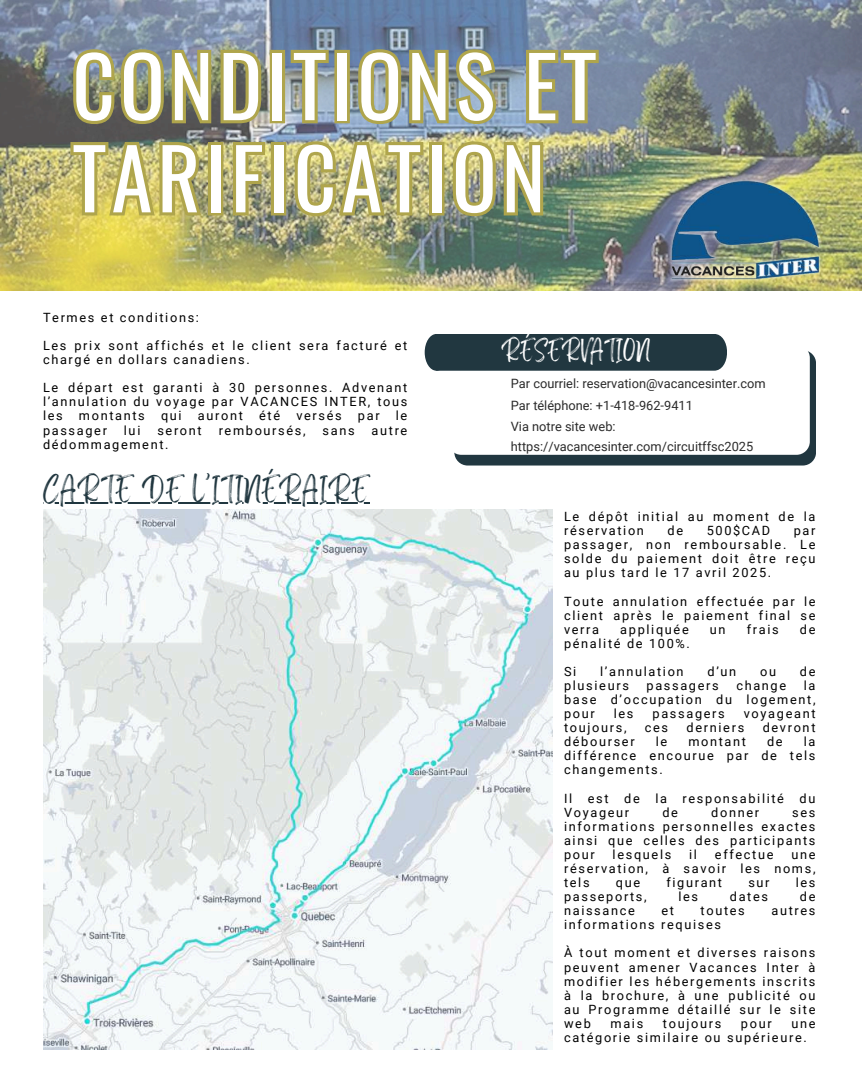
<style>
.page{position:relative;width:864px;height:1081px;background:#fff}
.page>*{position:absolute;margin:0;border:0;box-sizing:border-box;transform-origin:0 0}
.t1{font:82.88px/92.1px "Oswald";letter-spacing:.06em;color:#fff}
.t2{font:18.75px "Brightwall";letter-spacing:.075em;color:#213740}
.t3{font:15.6px "Brightwall";letter-spacing:.045em;color:#fff}
.t4{font:12.83px/21.6px "Roboto";color:#2b2b2b}
.t5{font:12.75px/14.1px "Roboto";letter-spacing:.13em;color:#000;text-align:justify}
</style>
<div class="page">
<img style="left:43px;top:509px;width:510px;height:539px">
<hr style="left:43px;top:502px;width:327px;height:1px;background:#213740">
<img style="left:0;top:0;width:862px;height:290px">
<img style="left:69px;top:43px;width:533px;height:85px">
<img style="left:67px;top:124px;width:479px;height:96px">
<img style="left:661px;top:175px;width:168px;height:109px">
<div style="left:454px;top:350px;width:362px;height:115px;background:#213740;border-radius:13px"></div>
<div style="left:448px;top:344px;width:362px;height:110px;background:#fff;border-radius:13px"></div>
<div style="left:425px;top:334px;width:302px;height:36px;background:#213740"></div>
<h1 class="t1" style="left:72px;top:37px;width:526px">CONDITIONS ET<br>TARIFICATION</h1>
<p class="t5" style="left:43px;top:310px;width:157px">Termes et conditions:</p>
<p class="t5" style="left:43px;top:338px;width:366px">Les prix sont affichés et le client sera facturé et chargé en dollars canadiens.</p>
<p class="t5" style="left:43px;top:381px;width:366px">Le départ est garanti à 30 personnes. Advenant l’annulation du voyage par VACANCES INTER, tous les</p>
<p class="t5" style="left:79px;top:409px;width:67px">montants</p>
<p class="t5" style="left:161px;top:409px;width:22px">qui</p>
<p class="t5" style="left:198px;top:409px;width:47px">auront</p>
<p class="t5" style="left:259px;top:409px;width:22px">été</p>
<p class="t5" style="left:296px;top:409px;width:47px">versés</p>
<p class="t5" style="left:358px;top:409px;width:23px">par</p>
<p class="t5" style="left:396px;top:409px;width:13px">le</p>
<p class="t5" style="left:43px;top:423px;width:65px">passager</p>
<p class="t5" style="left:124px;top:423px;width:18px">lui</p>
<p class="t5" style="left:157px;top:423px;width:46px">seront</p>
<p class="t5" style="left:219px;top:423px;width:88px">remboursés,</p>
<p class="t5" style="left:323px;top:423px;width:34px">sans</p>
<p class="t5" style="left:372px;top:423px;width:37px">autre</p>
<p class="t5" style="left:43px;top:437px;width:127px">dédommagement.</p>
<h2 class="t2" style="left:43px;top:483px;width:327px">CARTE DE L’ITINÉRAIRE</h2>
<p class="t3" style="left:502px;top:345px;width:150px">RÉSERVATION</p>
<p class="t4" style="left:511px;top:372px;width:256px">Par courriel: reservation@vacancesinter.com<br>Par téléphone: +1-418-962-9411<br>Via notre site web:</p>
<p class="t4" style="left:511px;top:436px;width:244px">https://vacancesinter.com/circuitffsc2025</p>
<p class="t5" style="left:564px;top:509px;width:253px">Le dépôt initial au moment de la réservation</p>
<p class="t5" style="left:668px;top:523px;width:17px">de</p>
<p class="t5" style="left:707px;top:523px;width:65px">500$CAD</p>
<p class="t5" style="left:564px;top:523px;width:253px;text-indent:230px">par passager, non remboursable. Le solde du paiement doit être reçu au plus tard le 17 avril 2025.</p>
<p class="t5" style="left:564px;top:594px;width:253px">Toute annulation effectuée par le client après le paiement final se verra</p>
<p class="t5" style="left:620px;top:622px;width:70px">appliquée</p>
<p class="t5" style="left:710px;top:622px;width:17px">un</p>
<p class="t5" style="left:747px;top:622px;width:33px">frais</p>
<p class="t5" style="left:800px;top:622px;width:17px">de</p>
<p class="t5" style="left:564px;top:636px;width:127px">pénalité de 100%.</p>
<p class="t5" style="left:564px;top:664px;width:14px">Si</p>
<p class="t5" style="left:600px;top:664px;width:85px">l’annulation</p>
<p class="t5" style="left:708px;top:664px;width:30px">d’un</p>
<p class="t5" style="left:760px;top:664px;width:17px">ou</p>
<p class="t5" style="left:800px;top:664px;width:17px">de</p>
<p class="t5" style="left:564px;top:678px;width:66px">plusieurs</p>
<p class="t5" style="left:647px;top:678px;width:74px">passagers</p>
<p class="t5" style="left:736px;top:678px;width:51px">change</p>
<p class="t5" style="left:564px;top:678px;width:253px;text-indent:240px">la base d’occupation du logement, pour</p>
<p class="t5" style="left:614px;top:706px;width:21px">les</p>
<p class="t5" style="left:653px;top:706px;width:74px">passagers</p>
<p class="t5" style="left:744px;top:706px;width:73px">voyageant</p>
<p class="t5" style="left:564px;top:720px;width:64px">toujours,</p>
<p class="t5" style="left:645px;top:720px;width:25px">ces</p>
<p class="t5" style="left:687px;top:720px;width:59px">derniers</p>
<p class="t5" style="left:763px;top:720px;width:54px">devront</p>
<p class="t5" style="left:564px;top:734px;width:72px">débourser</p>
<p class="t5" style="left:656px;top:734px;width:13px">le</p>
<p class="t5" style="left:688px;top:734px;width:59px">montant</p>
<p class="t5" style="left:767px;top:734px;width:17px">de</p>
<p class="t5" style="left:564px;top:734px;width:253px;text-indent:240px">la différence encourue par de tels changements.</p>
<p class="t5" style="left:564px;top:790px;width:253px">Il est de la responsabilité du<br>Voyageur</p>
<p class="t5" style="left:662px;top:805px;width:17px">de</p>
<p class="t5" style="left:711px;top:805px;width:49px">donner</p>
<p class="t5" style="left:564px;top:805px;width:253px;text-indent:228px">ses informations personnelles exactes ainsi que celles des participants pour</p>
<p class="t5" style="left:613px;top:847px;width:60px">lesquels</p>
<p class="t5" style="left:689px;top:847px;width:9px">il</p>
<p class="t5" style="left:715px;top:847px;width:60px">effectue</p>
<p class="t5" style="left:564px;top:847px;width:253px;text-indent:227px">une réservation, à savoir les noms, tels</p>
<p class="t5" style="left:616px;top:875px;width:26px">que</p>
<p class="t5" style="left:666px;top:875px;width:57px">figurant</p>
<p class="t5" style="left:748px;top:875px;width:23px">sur</p>
<p class="t5" style="left:796px;top:875px;width:21px">les</p>
<p class="t5" style="left:564px;top:889px;width:84px">passeports,</p>
<p class="t5" style="left:678px;top:889px;width:21px">les</p>
<p class="t5" style="left:730px;top:889px;width:40px">dates</p>
<p class="t5" style="left:800px;top:889px;width:17px">de</p>
<p class="t5" style="left:564px;top:903px;width:72px">naissance</p>
<p class="t5" style="left:661px;top:903px;width:14px">et</p>
<p class="t5" style="left:701px;top:903px;width:46px">toutes</p>
<p class="t5" style="left:771px;top:903px;width:46px">autres</p>
<p class="t5" style="left:564px;top:917px;width:158px">informations requises</p>
<p class="t5" style="left:564px;top:945px;width:253px">À tout moment et diverses raisons peuvent amener Vacances Inter à modifier les hébergements inscrits à la brochure, à une publicité ou au Programme détaillé sur le site web</p>
<p class="t5" style="left:611px;top:1015px;width:34px">mais</p>
<p class="t5" style="left:663px;top:1015px;width:60px">toujours</p>
<p class="t5" style="left:741px;top:1015px;width:32px">pour</p>
<p class="t5" style="left:564px;top:1015px;width:253px;text-indent:227px">une catégorie similaire ou supérieure.</p>
</div>
